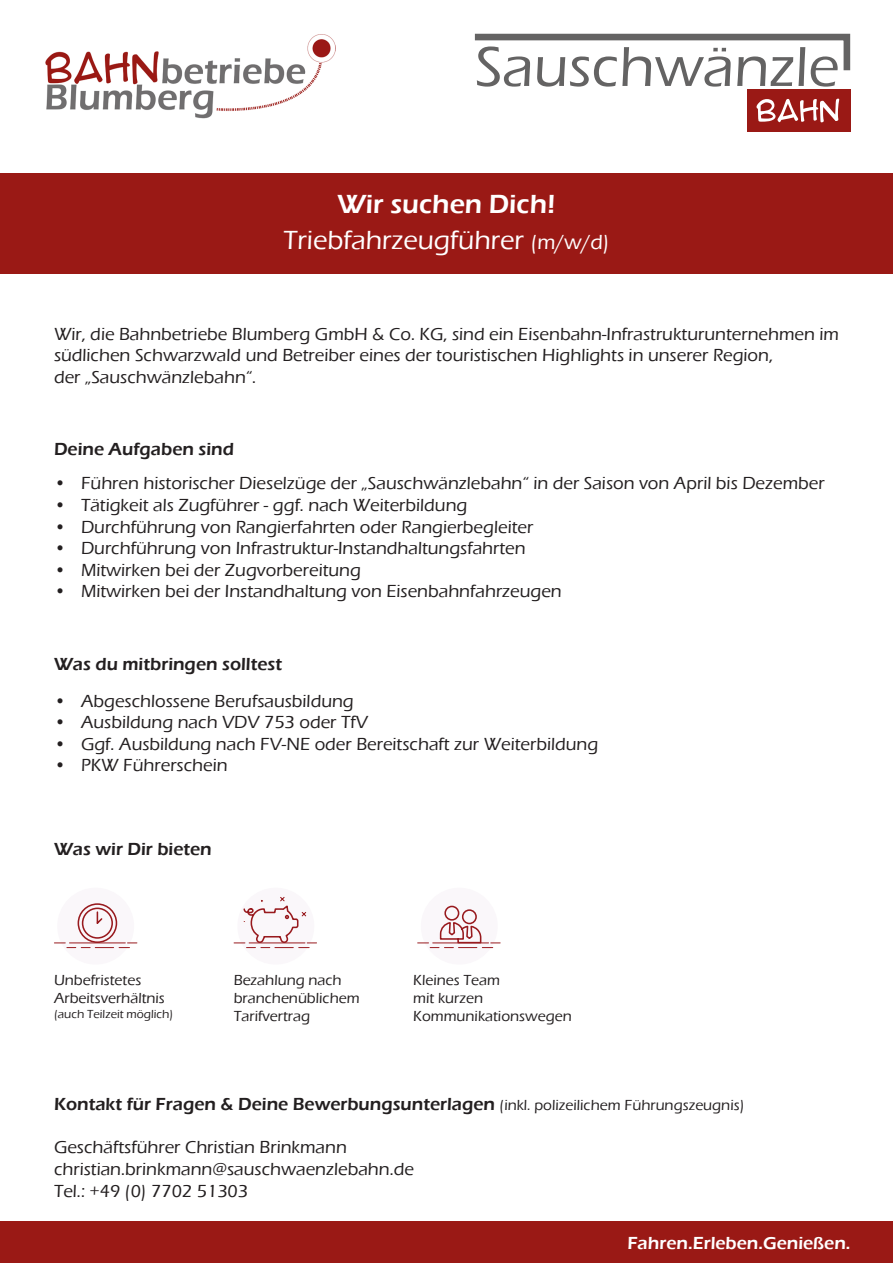
<style>
.page{position:relative;width:893px;height:1263px;background:#fff}
.page>*{position:absolute;margin:0;border:0;box-sizing:border-box;transform-origin:0 0}
.t1{font:500 27px "Eras ITC";color:#fff}
.t2{font:600 27px "Eras ITC";color:#fff}
.t3{font:500 18px/21.6px "Eras ITC";color:#231f20}
.t4{font:600 18px "Eras ITC";color:#231f20}
.t5{font:600 18px "Eras ITC";color:#fff}
.t6{font:500 15px/18px "Eras ITC";color:#231f20}
.t7{font:500 12px "Eras ITC";color:#231f20}
.s1{font-size:21px}
.s2{font-weight:500;font-size:15px}
</style>
<div class="page">
<div style="left:0;top:173px;width:893px;height:101px;background:#9a1915"></div>
<svg style="left:475px;top:34px;width:375px;height:53px"></svg>
<div style="left:747px;top:90px;width:103px;height:42px;background:#9a1915"></div>
<svg style="left:756px;top:99px;width:83px;height:23px"></svg>
<img style="left:45px;top:34px;width:291px;height:85px">
<div style="left:237px;top:888px;width:77px;height:76px;background:#faf7fa;border-radius:50%"></div>
<svg style="left:234px;top:897px;width:83px;height:51px"></svg>
<div style="left:57px;top:888px;width:77px;height:76px;background:#faf7fa;border-radius:50%"></div>
<svg style="left:54px;top:903px;width:83px;height:45px"></svg>
<div style="left:421px;top:888px;width:77px;height:76px;background:#faf7fa;border-radius:50%"></div>
<svg style="left:418px;top:905px;width:82px;height:43px"></svg>
<div style="left:0;top:1221px;width:893px;height:42px;background:#9a1915"></div>
<p class="t2" style="left:338px;top:188px;width:219px">Wir suchen Dich!</p>
<p class="t1" style="left:283px;top:225px;width:328px">Triebfahrzeugführer <span class="s1">(m/w/d)</span></p>
<p class="t3" style="left:54px;top:323px;width:786px">Wir, die Bahnbetriebe Blumberg GmbH &amp; Co. KG, sind ein Eisenbahn-Infrastrukturunternehmen im südlichen Schwarzwald und Betreiber eines der touristischen Highlights in unserer Region,<br>der „Sauschwänzlebahn“.</p>
<p class="t4" style="left:54px;top:439px;width:181px">Deine Aufgaben sind</p>
<p class="t3" style="left:54px;top:473px;width:772px">• Führen historischer Dieselzüge der „Sauschwänzlebahn“ in der Saison von April bis Dezember</p>
<p class="t3" style="left:54px;top:494px;width:415px">• Tätigkeit als Zugführer - ggf. nach Weiterbildung</p>
<p class="t3" style="left:54px;top:516px;width:481px">• Durchführung von Rangierfahrten oder Rangierbegleiter</p>
<p class="t3" style="left:54px;top:538px;width:473px">• Durchführung von Infrastruktur-Instandhaltungsfahrten</p>
<p class="t3" style="left:54px;top:559px;width:308px">• Mitwirken bei der Zugvorbereitung</p>
<p class="t3" style="left:54px;top:581px;width:509px">• Mitwirken bei der Instandhaltung von Eisenbahnfahrzeugen</p>
<p class="t4" style="left:54px;top:654px;width:230px">Was du mitbringen solltest</p>
<p class="t3" style="left:54px;top:690px;width:301px">• Abgeschlossene Berufsausbildung</p>
<p class="t3" style="left:54px;top:712px;width:315px">• Ausbildung nach VDV 753 oder TfV</p>
<p class="t3" style="left:54px;top:733px;width:546px">• Ggf. Ausbildung nach FV-NE oder Bereitschaft zur Weiterbildung</p>
<p class="t3" style="left:54px;top:755px;width:175px">• PKW Führerschein</p>
<p class="t4" style="left:54px;top:838px;width:159px">Was wir Dir bieten</p>
<p class="t6" style="left:54px;top:971px;width:112px">Unbefristetes<br>Arbeitsverhältnis</p>
<p class="t7" style="left:54px;top:1007px;width:121px">(auch Teilzeit möglich)</p>
<p class="t6" style="left:234px;top:971px;width:127px">Bezahlung nach branchenüblichem<br>Tarifvertrag</p>
<p class="t6" style="left:413px;top:971px;width:88px">Kleines Team</p>
<p class="t6" style="left:413px;top:989px;width:160px">mit kurzen<br>Kommunikationswegen</p>
<p class="t4" style="left:54px;top:1094px;width:692px">Kontakt für Fragen &amp; Deine Bewerbungsunterlagen <span class="s2">(inkl. polizeilichem Führungszeugnis)</span></p>
<p class="t3" style="left:54px;top:1137px;width:294px">Geschäftsführer Christian Brinkmann</p>
<p class="t3" style="left:54px;top:1158px;width:362px">christian.brinkmann@sauschwaenzlebahn.de</p>
<p class="t3" style="left:54px;top:1180px;width:196px">Tel.: +49 (0) 7702 51303</p>
<p class="t5" style="left:627px;top:1232px;width:225px">Fahren.Erleben.Genießen.</p>
</div>
